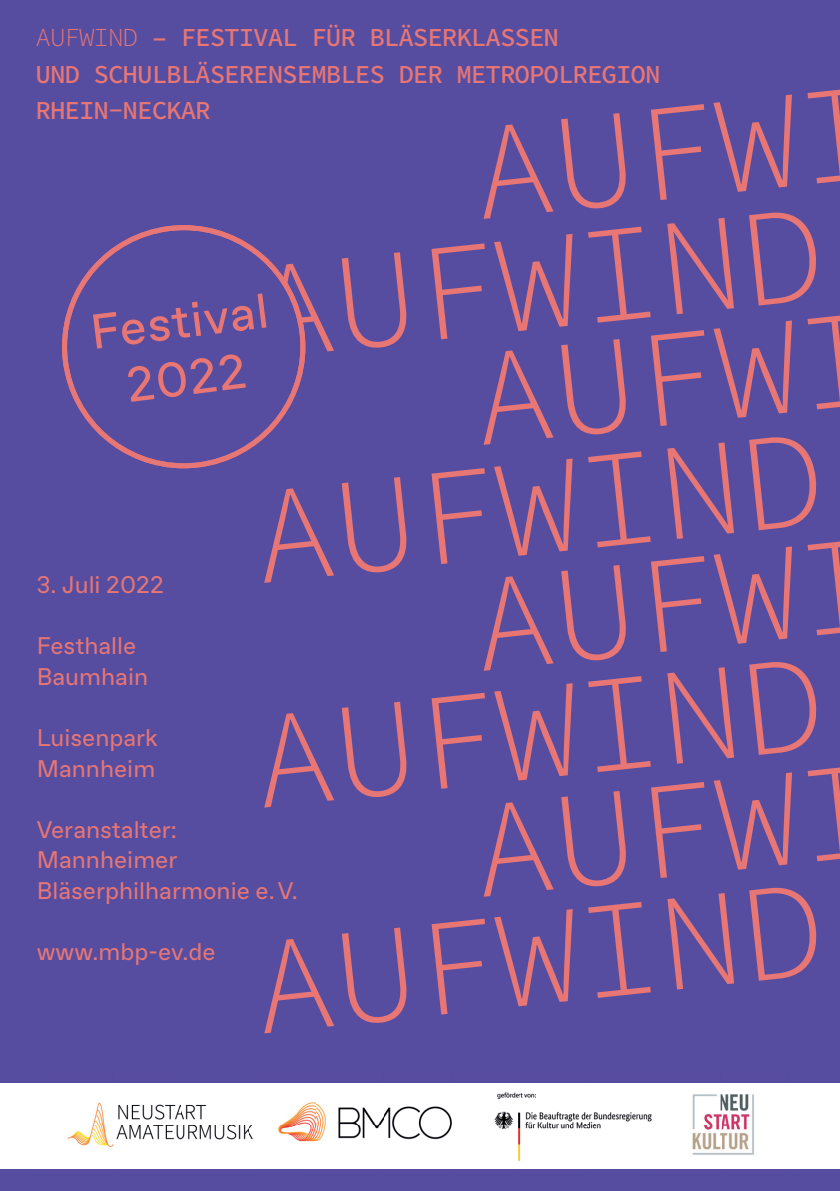
<style>
.page{position:relative;width:840px;height:1191px;background:#fff}
.page>*{position:absolute;margin:0;border:0;box-sizing:border-box;transform-origin:0 0}
.t1{font:300 137.8px/223.8px "Source Code Roman";color:#e77675;text-align:center}
.t2{font:48.8px/57px "Muto Regular V3";color:#e77675;text-align:center}
.t3{font:500 25.8px/36.2px "Source Code Roman";letter-spacing:-.04em;color:#e77675}
.t4{font:24px/30.6px "Muto Book V3";color:#e77675}
.s1{font-weight:300}
</style>
<div class="page">
<div style="left:0;top:0;width:839px;height:1191px;background:#574da0"></div>
<svg style="left:62px;top:225px;width:243px;height:243px"></svg>
<div style="left:0;top:1083px;width:839px;height:85px;background:#fff"></div>
<img style="left:47px;top:1092px;width:742px;height:77px">
<p class="t3" style="left:36px;top:20px;width:626px"><span class="s1">AUFWIND</span> – FESTIVAL FÜR BLÄSERKLASSEN<br>UND SCHULBLÄSERENSEMBLES DER METROPOLREGION<br>RHEIN-NECKAR</p>
<p class="t1" style="left:390px;top:73px;width:481px;line-height:224.6px;rotate:-6deg">AUFWI<br>AUFWI<br>AUFWI<br>AUFWI</p>
<p class="t1" style="left:172px;top:213px;width:644px;rotate:-6deg">AUFWIND<br>AUFWIND<br>AUFWIND<br>AUFWIND</p>
<p class="t2" style="left:87px;top:302px;width:180px;rotate:-7deg">Festival<br>2022</p>
<p class="t4" style="left:37px;top:568px;width:129px">3. Juli 2022</p>
<p class="t4" style="left:37px;top:629px;width:113px">Festhalle<br>Baumhain</p>
<p class="t4" style="left:37px;top:721px;width:123px">Luisenpark<br>Mannheim</p>
<p class="t4" style="left:37px;top:813px;width:262px">Veranstalter:<br>Mannheimer<br>Bläserphilharmonie e. V.</p>
<p class="t4" style="left:37px;top:936px;width:180px">www.mbp-ev.de</p>
</div>
